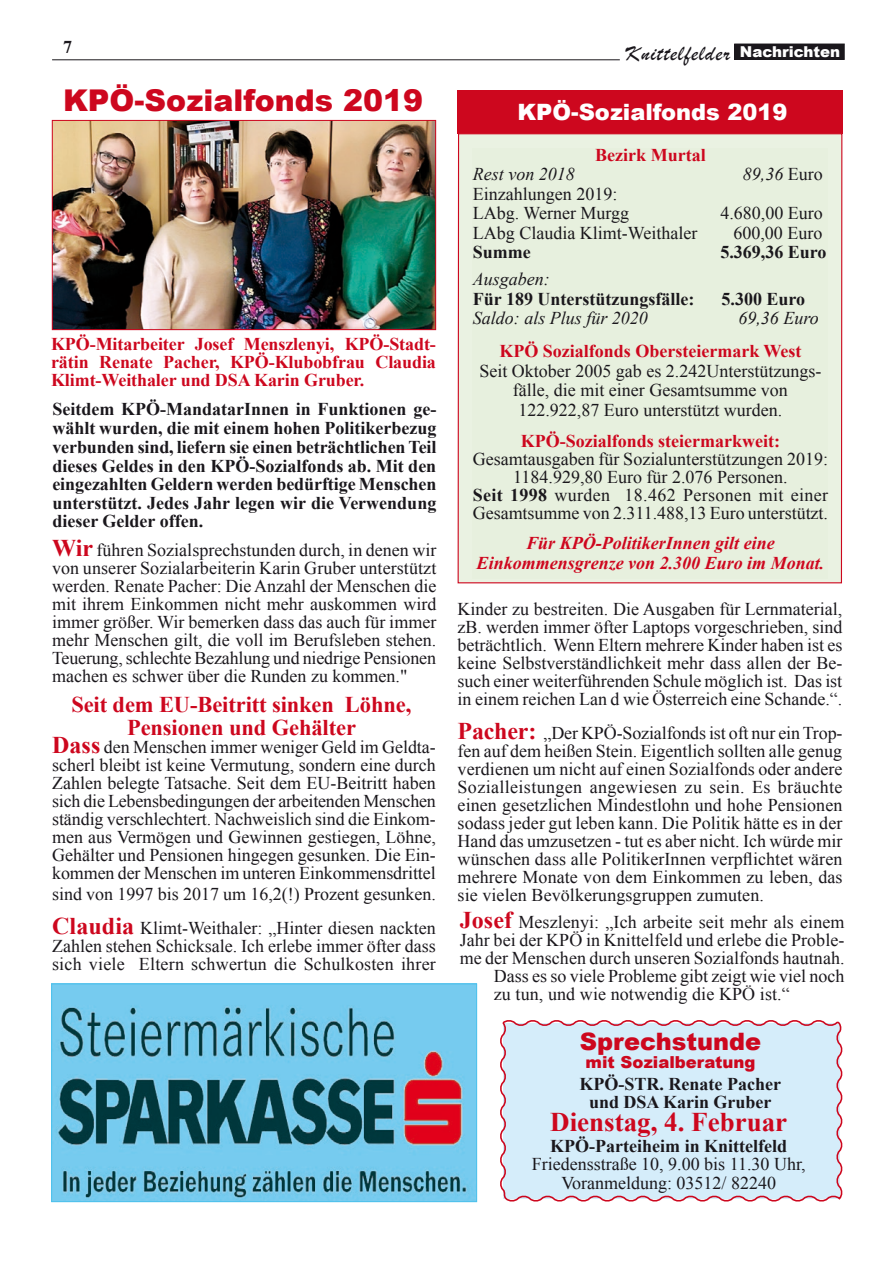
<style>
.page{position:relative;width:893px;height:1263px;background:#fff}
.page>*{position:absolute;margin:0;border:0;box-sizing:border-box;transform-origin:0 0}
.t1{font:900 30px "Arial";color:#cd071e}
.t2{font:700 27px "Times New Roman";color:#cd071e}
.t3{font:900 24px "Arial";color:#cd071e}
.t4{font:700 22.5px "Times New Roman";letter-spacing:-.005em;color:#cd071e}
.t5{font:900 22.5px "Arial";color:#fff}
.t6{font:22.5px "Brush Script";letter-spacing:.05em;color:#1a171c}
.t7{font:18px/18px "Times New Roman";color:#1a171c;text-align:justify}
.t8{font:700 18px/18.6px "Times New Roman";color:#1a171c;text-align:justify}
.t9{font:700 18px/18px "Times New Roman";color:#cd071e;text-align:justify}
.t10{font:italic 700 18px/19.5px "Times New Roman";color:#ce061e;text-align:center}
.t11{font:italic 18px "Times New Roman";color:#1a171c}
.t12{font:900 16.5px "Arial";color:#cd071e}
.t13{font:900 15px "Arial";color:#fff}
.s1{font-style:normal}
.s2{font-weight:700}
.s3{font-weight:700;font-size:24px;color:#cd071e}
</style>
<div class="page">
<div style="left:735px;top:44px;width:109px;height:15px;background:#1a171c"></div>
<div style="left:734px;top:44px;width:111px;height:16px;border:1px solid #1a171c"></div>
<hr style="left:52px;top:60px;width:568px;height:1px;background:#1a171c">
<div style="left:458px;top:90px;width:385px;height:44px;background:#cd071e"></div>
<div style="left:458px;top:134px;width:384px;height:449px;background:#eaf2e2"></div>
<div style="left:473px;top:148px;width:355px;height:431px;background:#e7f0de"></div>
<img style="left:54px;top:122px;width:380px;height:206px">
<div style="left:52px;top:120px;width:384px;height:210px;border:1px solid #ce061e"></div>
<svg style="left:500px;top:1020px;width:343px;height:182px;background:#d6e7f4"></svg>
<img style="left:53px;top:986px;width:422px;height:214px">
<div style="left:51px;top:984px;width:426px;height:218px;border:1px solid #4bc1ec"></div>
<p class="t8" style="left:63px;top:37px;width:10px">7</p>
<p class="t6" style="left:625px;top:38px;width:106px">Knittelfelder</p>
<p class="t13" style="left:740px;top:40px;width:102px">Nachrichten</p>
<p class="t1" style="left:63px;top:78px;width:362px">KPÖ-Sozialfonds 2019</p>
<p class="t5" style="left:517px;top:96px;width:272px">KPÖ-Sozialfonds 2019</p>
<p class="t9" style="left:595px;top:145px;width:112px">Bezirk Murtal</p>
<p class="t11" style="left:473px;top:162px;width:103px">Rest von 2018</p>
<p class="t11" style="left:743px;top:162px;width:81px">89,36 <span class="s1">Euro</span></p>
<p class="t7" style="left:473px;top:184px;width:146px">Einzahlungen 2019:</p>
<p class="t7" style="left:473px;top:204px;width:158px">LAbg. Werner Murgg</p>
<p class="t7" style="left:720px;top:204px;width:104px">4.680,00 Euro</p>
<p class="t7" style="left:473px;top:223px;width:226px">LAbg Claudia Klimt-Weithaler</p>
<p class="t7" style="left:733px;top:223px;width:90px">600,00 Euro</p>
<p class="t8" style="left:473px;top:242px;width:59px">Summe</p>
<p class="t8" style="left:720px;top:242px;width:108px">5.369,36 Euro</p>
<p class="t11" style="left:473px;top:267px;width:78px">Ausgaben:</p>
<p class="t8" style="left:473px;top:289px;width:223px">Für 189 Unterstützungsfälle:</p>
<p class="t8" style="left:721px;top:289px;width:85px">5.300 Euro</p>
<p class="t11" style="left:473px;top:306px;width:177px">Saldo: als Plus für 2020</p>
<p class="t11" style="left:738px;top:306px;width:82px">69,36 Euro</p>
<p class="t9" style="left:499px;top:342px;width:304px">KPÖ Sozialfonds Obersteiermark West</p>
<p class="t7" style="left:479px;top:361px;width:343px;line-height:19.5px;text-align:center">Seit Oktober 2005 gab es 2.242Unterstützungs&shy;fälle, die mit einer Gesamtsumme von</p>
<p class="t7" style="left:518px;top:400px;width:265px">122.922,87 Euro unterstützt wurden.</p>
<p class="t9" style="left:521px;top:432px;width:261px">KPÖ-Sozialfonds steiermarkweit:</p>
<p class="t7" style="left:473px;top:450px;width:357px;text-align:center">Gesamtausgaben für Sozialunterstützungen 2019:<br>1184.929,80 Euro für 2.076 Personen.</p>
<p class="t7" style="left:473px;top:486px;width:357px"><span class="s2">Seit 1998</span> wurden 18.462 Personen mit einer<br>Gesamtsumme von 2.311.488,13 Euro unterstützt.</p>
<p class="t10" style="left:477px;top:533px;width:349px">Für KPÖ-PolitikerInnen gilt eine<br>Einkommensgrenze von 2.300 Euro im Monat.</p>
<p class="t9" style="left:51px;top:334px;width:386px">KPÖ-Mitarbeiter Josef Menszlenyi, KPÖ-Stadt&shy;rätin Renate Pacher, KPÖ-Klubobfrau Claudia Klimt-Weithaler und DSA Karin Gruber.</p>
<p class="t8" style="left:52px;top:400px;width:386px">Seitdem KPÖ-MandatarInnen in Funktionen ge&shy;wählt wurden, die mit einem hohen Politikerbezug verbunden sind, liefern sie einen beträchtlichen Teil dieses Geldes in den KPÖ-Sozialfonds ab. Mit den eingezahlten Geldern werden bedürftige Menschen unterstützt. Jedes Jahr legen wir die Verwendung dieser Gelder offen.</p>
<p class="t7" style="left:52px;top:541px;width:386px"><span class="s3">Wir</span> führen Sozialsprechstunden durch, in denen wir von unserer Sozialarbeiterin Karin Gruber unterstützt werden. Renate Pacher: Die Anzahl der Menschen die mit ihrem Einkommen nicht mehr auskommen wird immer größer. Wir bemerken dass das auch für immer mehr Menschen gilt, die voll im Berufsleben stehen.<br>Teuerung, schlechte Bezahlung und niedrige Pensionen machen es schwer über die Runden zu kommen."</p>
<p class="t4" style="left:71px;top:688px;width:341px">Seit dem EU-Beitritt sinken Löhne,</p>
<p class="t4" style="left:127px;top:712px;width:230px">Pensionen und Gehälter</p>
<p class="t7" style="left:458px;top:599px;width:386px">Kinder zu bestreiten. Die Ausgaben für Lernmaterial, zB. werden immer öfter Laptops vorgeschrieben, sind beträchtlich. Wenn Eltern mehrere Kinder haben ist es keine Selbstverständlichkeit mehr dass allen der Be&shy;such einer weiterführenden Schule möglich ist. Das ist in einem reichen Lan d wie Österreich eine Schande.“.</p>
<p class="t7" style="left:458px;top:723px;width:386px"><span class="s3">Pacher:</span> „Der KPÖ-Sozialfonds ist oft nur ein Trop&shy;fen auf dem heißen Stein. Eigentlich sollten alle genug verdienen um nicht auf einen Sozialfonds oder andere Sozialleistungen angewiesen zu sein. Es bräuchte einen gesetzlichen Mindestlohn und hohe Pensionen sodass jeder gut leben kann. Die Politik hätte es in der Hand das umzusetzen - tut es aber nicht. Ich würde mir wünschen dass alle PolitikerInnen verpflichtet wären mehrere Monate von dem Einkommen zu leben, das sie vielen Bevölkerungsgruppen zumuten.</p>
<p class="t7" style="left:52px;top:738px;width:385px"><span class="s3">Dass</span> den Menschen immer weniger Geld im Geldta&shy;scherl bleibt ist keine Vermutung, sondern eine durch Zahlen belegte Tatsache. Seit dem EU-Beitritt haben sich die Lebensbedingungen der arbeitenden Menschen ständig verschlechtert. Nachweislich sind die Einkom&shy;men aus Vermögen und Gewinnen gestiegen, Löhne, Gehälter und Pensionen hingegen gesunken. Die Ein&shy;kommen der Menschen im unteren Einkommensdrittel</p>
<p class="t7" style="left:52px;top:885px;width:385px">sind von 1997 bis 2017 um 16,2(!) Prozent gesunken.</p>
<p class="t7" style="left:52px;top:919px;width:385px"><span class="s3">Claudia</span> Klimt-Weithaler: „Hinter diesen nackten Zahlen stehen Schicksale. Ich erlebe immer öfter dass sich viele Eltern schwertun die Schulkosten ihrer</p>
<p class="t7" style="left:460px;top:913px;width:386px"><span class="s3">Josef</span> Meszlenyi: „Ich arbeite seit mehr als einem</p>
<p class="t7" style="left:460px;top:931px;width:386px">Jahr bei der KPÖ in Knittelfeld und erlebe die Proble-</p>
<p class="t7" style="left:460px;top:949px;width:386px">me der Menschen durch unseren Sozialfonds hautnah.</p>
<p class="t7" style="left:494px;top:967px;width:352px">Dass es so viele Probleme gibt zeigt wie viel noch</p>
<p class="t7" style="left:494px;top:985px;width:297px">zu tun, und wie notwendig die KPÖ ist.“</p>
<p class="t3" style="left:580px;top:1024px;width:183px">Sprechstunde</p>
<p class="t12" style="left:586px;top:1050px;width:171px">mit Sozialberatung</p>
<p class="t8" style="left:580px;top:1074px;width:203px">KPÖ-STR. Renate Pacher</p>
<p class="t8" style="left:589px;top:1092px;width:184px">und DSA Karin Gruber</p>
<p class="t2" style="left:550px;top:1103px;width:238px">Dienstag, 4. Februar</p>
<p class="t8" style="left:550px;top:1136px;width:238px">KPÖ-Parteiheim in Knittelfeld</p>
<p class="t7" style="left:532px;top:1154px;width:276px">Friedensstraße 10, 9.00 bis 11.30 Uhr,</p>
<p class="t7" style="left:561px;top:1174px;width:216px">Voranmeldung: 03512/ 82240</p>
</div>
